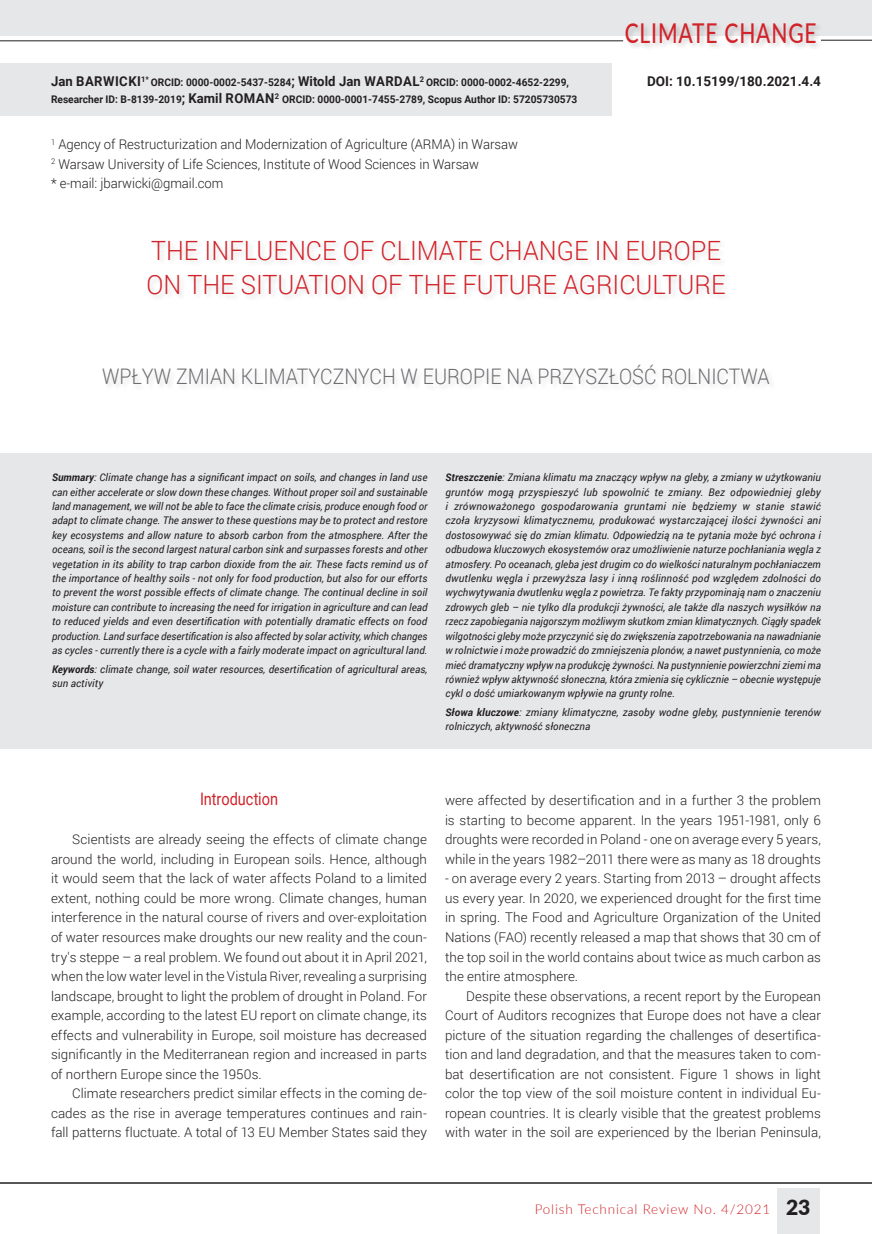
<style>
.page{position:relative;width:872px;height:1234px;background:#fff}
.page>*{position:absolute;margin:0;border:0;box-sizing:border-box;transform-origin:0 0}
.t1{font:500 27.3px "Lato";letter-spacing:.04em;color:#d1232a;scale:.77 1}
.TYT_NOWY{font:300 26.55px/34.5px "Roboto";color:#d1232a;scale:.95 1}
.TYT_angielski{font:300 21.45px "Roboto";color:#6c6d70;scale:.91 1}
.SRODTYTOL{font:17.25px "Roboto";color:#d1232a;scale:.84 1}
.Autor_teksttttt{font:300 13.5px "Roboto";letter-spacing:-.005em;color:#231f20}
.t2{font:300 13.5px "Lato";letter-spacing:.06em;color:#d1232a}
.DOI{font:700 13.5px "Roboto";color:#231f20}
.Tekst_podstawowy_21{font:300 13.35px/19.5px "Roboto";letter-spacing:.005em;color:#231f20;text-align:justify}
.STRESZCZENIA{font:italic 10.5px/14.4px "Roboto";letter-spacing:.01em;color:#231f20;text-align:justify}
.AUTOR{font:700 10.5px/16.5px "Roboto";color:#231f20}
.s1{font-size:13.5px}
.s2{font-weight:700}
.s3{font-weight:900;font-size:21px;color:#231f20}
</style>
<div class="page">
<div style="left:777px;top:1187px;width:43px;height:46px;background:#e6e7e9"></div>
<hr style="left:0;top:40px;width:623px;height:1px;background:#231f20">
<hr style="left:821px;top:40px;width:51px;height:1px;background:#231f20">
<hr style="left:0;top:1182px;width:872px;height:1px;background:#231f20">
<div style="left:0;top:0;width:872px;height:36px;background:#e6e7e9"></div>
<div style="left:624px;top:22px;width:199px;height:28px;background:#231f20;opacity:.22"></div>
<div style="left:0;top:64px;width:611px;height:52px;background:#e6e7e9"></div>
<div style="left:0;top:454px;width:872px;height:294px;background:#e6e7e9"></div>
<p class="AUTOR" style="left:51px;top:74px;width:528px"><span class="s1">Jan BARWICKI</span><sup>1*</sup> ORCID: 0000-0002-5437-5284<span class="s1">; Witold Jan WARDAL</span><sup>2</sup> ORCID: 0000-0002-4652-2299,<br>Researcher ID: B-8139-2019<span class="s1">; Kamil ROMAN</span><sup>2</sup> ORCID: 0000-0001-7455-2789, Scopus Author ID: 57205730573</p>
<p class="Autor_teksttttt" style="left:51px;top:135px;width:468px"><sup>1</sup> Agency of Restructurization and Modernization of Agriculture (ARMA) in Warsaw</p>
<p class="Autor_teksttttt" style="left:51px;top:154px;width:430px"><sup>2</sup> Warsaw University of Life Sciences, Institute of Wood Sciences in Warsaw</p>
<p class="Autor_teksttttt" style="left:51px;top:173px;width:174px">* e-mail: jbarwicki@gmail.com</p>
<p class="t1" style="left:625px;top:13px;width:251px">CLIMATE CHANGE</p>
<p class="DOI" style="left:647px;top:72px;width:175px">DOI: 10.15199/180.2021.4.4</p>
<p class="TYT_NOWY" style="left:146px;top:232px;width:611px">THE INFLUENCE OF CLIMATE CHANGE IN EUROPE<br>ON THE SITUATION OF THE FUTURE AGRICULTURE</p>
<p class="TYT_angielski" style="left:102px;top:362px;width:735px">WPŁYW ZMIAN KLIMATYCZNYCH W EUROPIE NA PRZYSZŁOŚĆ ROLNICTWA</p>
<p class="STRESZCZENIA" style="left:52px;top:469px;width:377px"><span class="s2">Summary</span>: Climate change has a significant impact on soils, and changes in land use can either accelerate or slow down these changes. Without proper soil and sustainable land management, we will not be able to face the climate crisis, produce enough food or adapt to climate change. The answer to these questions may be to protect and restore key ecosystems and allow nature to absorb carbon from the atmosphere. After the oceans, soil is the second largest natural carbon sink and surpasses forests and other vegetation in its ability to trap carbon dioxide from the air. These facts remind us of the importance of healthy soils - not only for food production, but also for our efforts to prevent the worst possible effects of climate change. The continual decline in soil moisture can contribute to increasing the need for irrigation in agriculture and can lead to reduced yields and even desertification with potentially dramatic effects on food production. Land surface desertification is also affected by solar activity, which changes as cycles - currently there is a cycle with a fairly moderate impact on agricultural land.</p>
<p class="STRESZCZENIA" style="left:52px;top:661px;width:377px"><span class="s2">Keywords</span>: climate change, soil water resources, desertification of agricultural areas, sun activity</p>
<p class="STRESZCZENIA" style="left:445px;top:469px;width:377px"><span class="s2">Streszczenie</span>: Zmiana klimatu ma znaczący wpływ na gleby, a zmiany w użytkowaniu gruntów mogą przyspieszyć lub spowolnić te zmiany. Bez odpowiedniej gleby i zrównoważonego gospodarowania gruntami nie będziemy w stanie stawić czoła kryzysowi klimatycznemu, produkować wystarczającej ilości żywności ani dostosowywać się do zmian klimatu. Odpowiedzią na te pytania może być ochrona i odbudowa kluczowych ekosystemów oraz umożliwienie naturze pochłaniania węgla z atmosfery. Po oceanach, gleba jest drugim co do wielkości naturalnym pochłaniaczem dwutlenku węgla i przewyższa lasy i inną roślinność pod względem zdolności do wychwytywania dwutlenku węgla z powietrza. Te fakty przypominają nam o znaczeniu zdrowych gleb – nie tylko dla produkcji żywności, ale także dla naszych wysiłków na rzecz zapobiegania najgorszym możliwym skutkom zmian klimatycznych. Ciągły spadek wilgotności gleby może przyczynić się do zwiększenia zapotrzebowania na nawadnianie w rolnictwie i może prowadzić do zmniejszenia plonów, a nawet pustynnienia, co może mieć dramatyczny wpływ na produkcję żywności. Na pustynnienie powierzchni ziemi ma również wpływ aktywność słoneczna, która zmienia się cyklicznie – obecnie występuje cykl o dość umiarkowanym wpływie na grunty rolne.</p>
<p class="STRESZCZENIA" style="left:445px;top:704px;width:377px"><span class="s2">Słowa kluczowe</span>: zmiany klimatyczne, zasoby wodne gleby, pustynnienie terenów rolniczych, aktywność słoneczna</p>
<p class="SRODTYTOL" style="left:200px;top:787px;width:94px">Introduction</p>
<p class="Tekst_podstawowy_21" style="left:51px;top:829px;width:377px;text-indent:21px">Scientists are already seeing the effects of climate change around the world, including in European soils. Hence, although it would seem that the lack of water affects Poland to a limited extent, nothing could be more wrong. Climate changes, human interference in the natural course of rivers and over-exploitation of water resources make droughts our new reality and the coun&shy;try's steppe – a real problem. We found out about it in April 2021, when the low water level in the Vistula River, revealing a surprising landscape, brought to light the problem of drought in Poland. For example, according to the latest EU report on climate change, its effects and vulnerability in Europe, soil moisture has decreased significantly in the Mediterranean region and increased in parts of northern Europe since the 1950s.</p>
<p class="Tekst_podstawowy_21" style="left:51px;top:1082px;width:377px;text-indent:21px">Climate researchers predict similar effects in the coming de&shy;cades as the rise in average temperatures continues and rain&shy;fall patterns fluctuate. A total of 13 EU Member States said they</p>
<p class="Tekst_podstawowy_21" style="left:445px;top:790px;width:377px">were affected by desertification and in a further 3 the problem is starting to become apparent. In the years 1951-1981, only 6 droughts were recorded in Poland - one on average every 5 years, while in the years 1982–2011 there were as many as 18 droughts</p>
<p class="Tekst_podstawowy_21" style="left:445px;top:868px;width:377px">- on average every 2 years. Starting from 2013 – drought affects us every year. In 2020, we experienced drought for the first time in spring. The Food and Agriculture Organization of the United Nations (FAO) recently released a map that shows that 30 cm of the top soil in the world contains about twice as much carbon as the entire atmosphere.</p>
<p class="Tekst_podstawowy_21" style="left:445px;top:985px;width:377px;text-indent:21px">Despite these observations, a recent report by the European Court of Auditors recognizes that Europe does not have a clear picture of the situation regarding the challenges of desertifica&shy;tion and land degradation, and that the measures taken to com&shy;bat desertification are not consistent. Figure 1 shows in light color the top view of the soil moisture content in individual Eu&shy;ropean countries. It is clearly visible that the greatest problems with water in the soil are experienced by the Iberian Peninsula,</p>
<p class="t2" style="left:534px;top:1199px;width:277px">Polish Technical Review No. 4/2021 <span class="s3">23</span></p>
</div>
